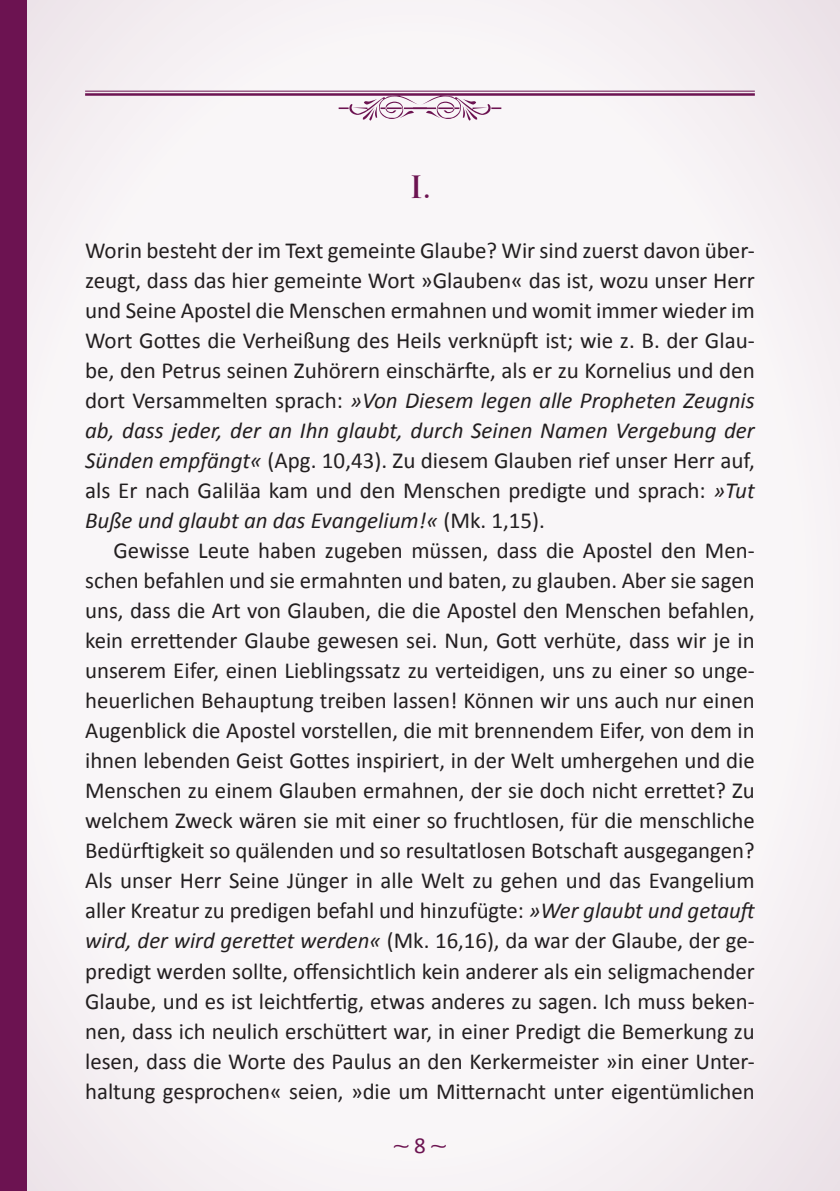
<style>
.page{position:relative;width:840px;height:1191px;background:#fff}
.page>*{position:absolute;margin:0;border:0;box-sizing:border-box;transform-origin:0 0}
.t1{font:700 30px "Trajan Pro";color:#6c1351}
.t2{font:23px/30px "Calibri";color:#231f20;text-align:justify}
.t3{font:23px "Calibri";color:#6c1351}
.s1{font-style:italic}
</style>
<div class="page">
<div style="left:0;top:0;width:839px;height:1191px;background:#f9f6f8"></div>
<div style="left:0;top:0;width:27px;height:1191px;background:#6c1351"></div>
<svg style="left:338px;top:96px;width:163px;height:25px"></svg>
<hr style="left:85px;top:91px;width:669px;height:1px;background:#6c1351">
<hr style="left:85px;top:93px;width:669px;height:3px;background:#6c1351">
<h1 class="t1" style="left:409px;top:169px;width:23px">I.</h1>
<p class="t2" style="left:85px;top:236px;width:671px">Worin besteht der im Text gemeinte Glaube? Wir sind zuerst davon über&shy;zeugt, dass das hier gemeinte Wort »Glauben« das ist, wozu unser Herr und Seine Apostel die Menschen ermahnen und womit immer wieder im Wort Gottes die Verheißung des Heils verknüpft ist; wie z. B. der Glau&shy;be, den Petrus seinen Zuhörern einschärfte, als er zu Kornelius und den dort Versammelten sprach: <span class="s1">»Von Diesem legen alle Propheten Zeugnis ab, dass jeder, der an Ihn glaubt, durch Seinen Namen Vergebung der Sünden empfängt«</span> (Apg. 10,43). Zu diesem Glauben rief unser Herr auf, als Er nach Galiläa kam und den Menschen predigte und sprach: <span class="s1">»Tut Buße und glaubt an das Evangelium!«</span> (Mk. 1,15).</p>
<p class="t2" style="left:85px;top:536px;width:673px;text-indent:28px">Gewisse Leute haben zugeben müssen, dass die Apostel den Men&shy;schen befahlen und sie ermahnten und baten, zu glauben. Aber sie sagen uns, dass die Art von Glauben, die die Apostel den Menschen befahlen, kein errettender Glaube gewesen sei. Nun, Gott verhüte, dass wir je in unserem Eifer, einen Lieblingssatz zu verteidigen, uns zu einer so unge&shy;heuerlichen Behauptung treiben lassen! Können wir uns auch nur einen Augenblick die Apostel vorstellen, die mit brennendem Eifer, von dem in ihnen lebenden Geist Gottes inspiriert, in der Welt umhergehen und die Menschen zu einem Glauben ermahnen, der sie doch nicht errettet? Zu welchem Zweck wären sie mit einer so fruchtlosen, für die menschliche Bedürftigkeit so quälenden und so resultatlosen Botschaft ausgegangen?<br>Als unser Herr Seine Jünger in alle Welt zu gehen und das Evangelium aller Kreatur zu predigen befahl und hinzufügte: <span class="s1">»Wer glaubt und getauft wird, der wird gerettet werden«</span> (Mk. 16,16), da war der Glaube, der ge&shy;predigt werden sollte, offensichtlich kein anderer als ein seligmachender Glaube, und es ist leichtfertig, etwas anderes zu sagen. Ich muss beken&shy;nen, dass ich neulich erschüttert war, in einer Predigt die Bemerkung zu lesen, dass die Worte des Paulus an den Kerkermeister »in einer Unter&shy;haltung gesprochen« seien, »die um Mitternacht unter eigentümlichen</p>
<p class="t3" style="left:414px;top:1130px;width:13px">8</p>
</div>
